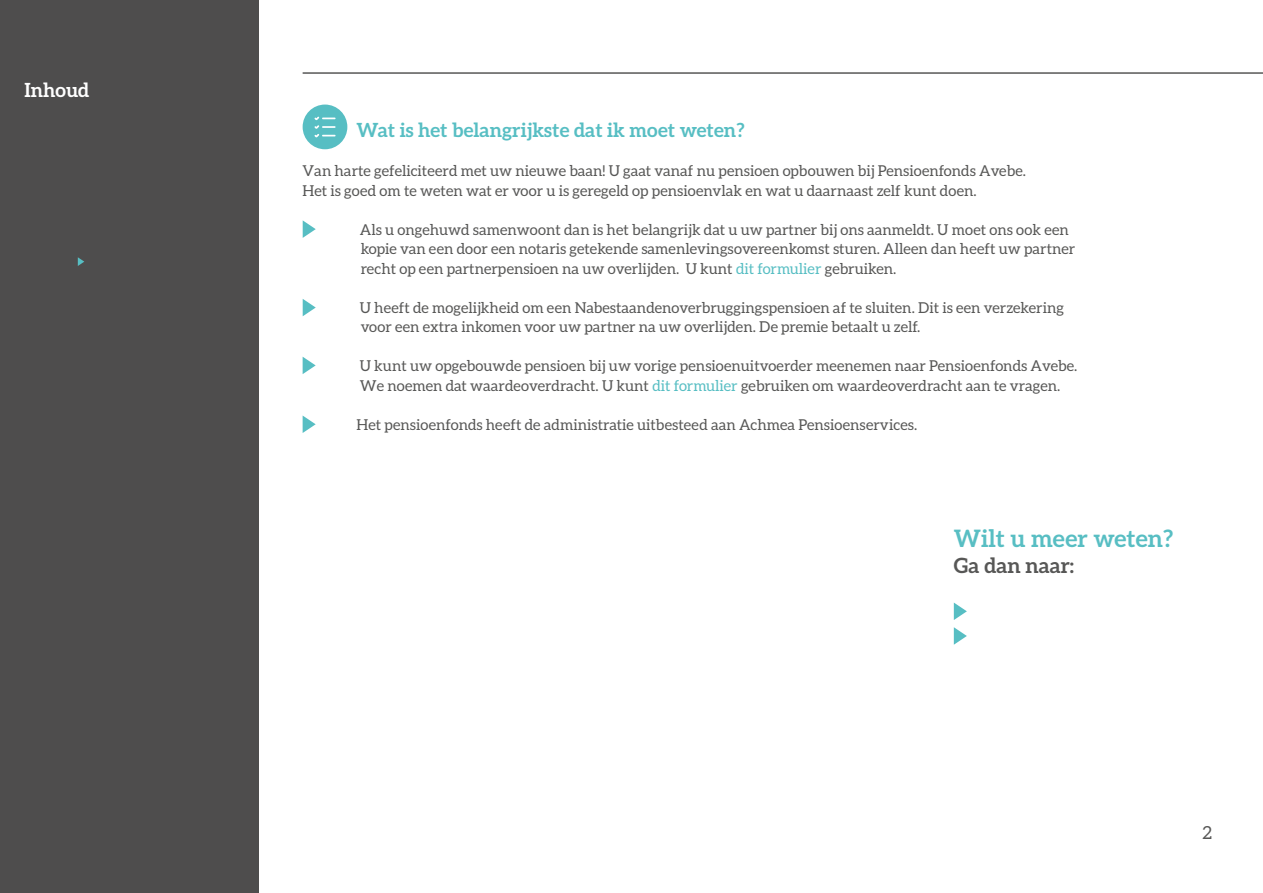
<style>
.page{position:relative;width:1263px;height:893px;background:#fff}
.page>*{position:absolute;margin:0;border:0;box-sizing:border-box;transform-origin:0 0}
.t1{font:700 24px "Aleo";color:#58bec3}
.t2{font:700 21px "Aleo";color:#575756}
.t3{font:700 19.5px "Aleo";color:#57bec3}
.t4{font:700 19.5px "Aleo";color:#fff}
.t5{font:18px "Aleo";color:#575756}
.t6{font:15px/19.5px "Aleo";color:#575756}
.s1{color:#57bec3}
</style>
<div class="page">
<hr style="left:303px;top:72px;width:960px;height:2px;background:#575756">
<div style="left:0;top:0;width:259px;height:893px;background:#4e4d4d"></div>
<div style="left:303px;top:105px;width:44px;height:44px;background:#57bec3;border-radius:50%"></div>
<svg style="left:314px;top:117px;width:22px;height:20px"></svg>
<svg style="left:303px;top:220px;width:13px;height:18px"></svg>
<svg style="left:303px;top:299px;width:13px;height:17px"></svg>
<svg style="left:303px;top:357px;width:13px;height:17px"></svg>
<svg style="left:954px;top:603px;width:13px;height:17px"></svg>
<svg style="left:954px;top:627px;width:13px;height:18px"></svg>
<svg style="left:78px;top:257px;width:6px;height:9px"></svg>
<svg style="left:303px;top:416px;width:13px;height:17px"></svg>
<h3 class="t4" style="left:24px;top:78px;width:67px">Inhoud</h3>
<h3 class="t3" style="left:357px;top:119px;width:389px">Wat is het belangrijkste dat ik moet weten?</h3>
<p class="t6" style="left:303px;top:161px;width:725px">Van harte gefeliciteerd met uw nieuwe baan! U gaat vanaf nu pensioen opbouwen bij Pensioenfonds Avebe.<br>Het is goed om te weten wat er voor u is geregeld op pensioenvlak en wat u daarnaast zelf kunt doen.</p>
<p class="t6" style="left:360px;top:220px;width:717px">Als u ongehuwd samenwoont dan is het belangrijk dat u uw partner bij ons aanmeldt. U moet ons ook een kopie van een door een notaris getekende samenlevingsovereenkomst sturen. Alleen dan heeft uw partner recht op een partnerpensioen na uw overlijden. U kunt <span class="s1">dit formulier</span> gebruiken.</p>
<p class="t6" style="left:360px;top:298px;width:706px">U heeft de mogelijkheid om een Nabestaandenoverbruggingspensioen af te sluiten. Dit is een verzekering voor een extra inkomen voor uw partner na uw overlijden. De premie betaalt u zelf.</p>
<p class="t6" style="left:360px;top:356px;width:719px">U kunt uw opgebouwde pensioen bij uw vorige pensioenuitvoerder meenemen naar Pensioenfonds Avebe.<br>We noemen dat waardeoverdracht. U kunt <span class="s1">dit formulier</span> gebruiken om waardeoverdracht aan te vragen.</p>
<p class="t6" style="left:357px;top:415px;width:562px">Het pensioenfonds heeft de administratie uitbesteed aan Achmea Pensioenservices.</p>
<h1 class="t1" style="left:954px;top:525px;width:221px">Wilt u meer weten?</h1>
<h2 class="t2" style="left:954px;top:553px;width:122px">Ga dan naar:</h2>
<p class="t5" style="left:1202px;top:823px;width:11px">2</p>
</div>
